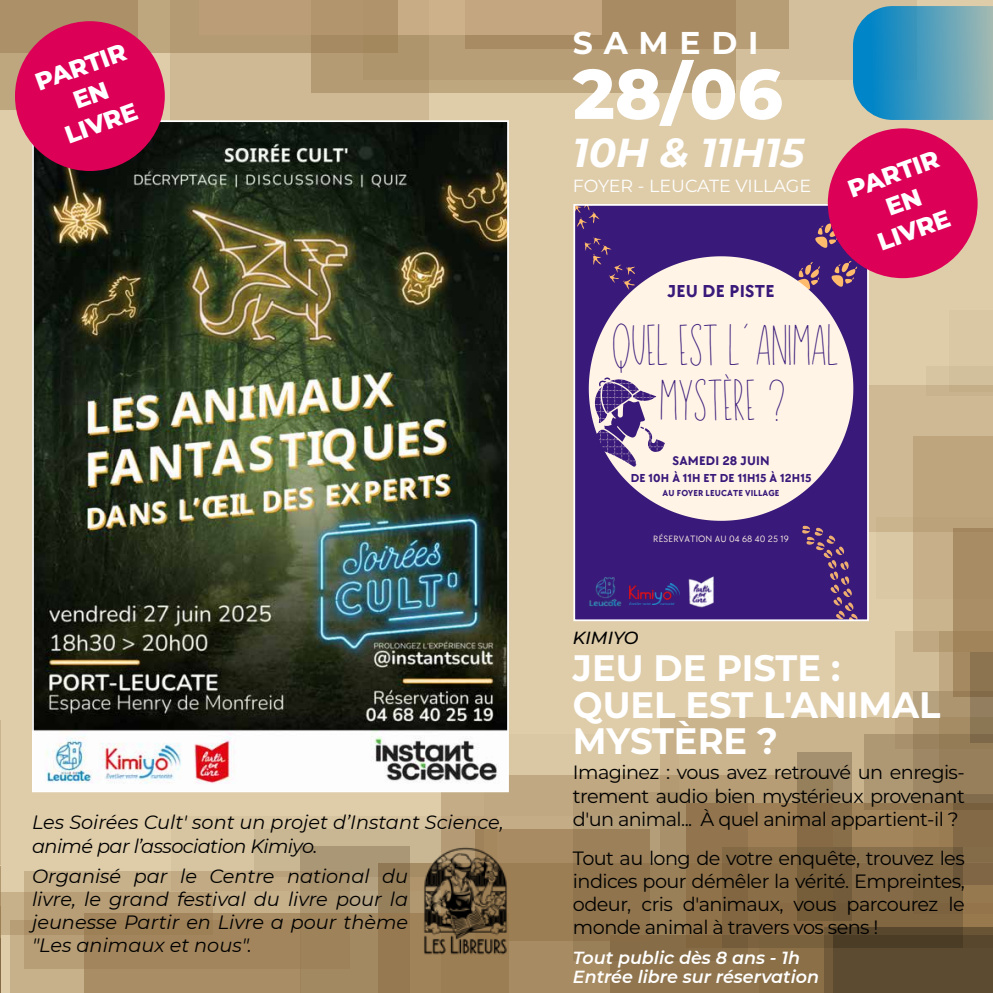
<style>
.page{position:relative;width:993px;height:993px;background:#fff}
.page>*{position:absolute;margin:0;border:0;box-sizing:border-box;transform-origin:0 0}
.t1{font:800 70px "Montserrat";color:#fff}
.t2{font:italic 700 40.25px "Montserrat";color:#fff}
.t3{font:39.38px/54.6px "Sunflower";color:#39197a;text-align:center}
.t4{font:700 36.75px/36.8px "Montserrat";color:#fff;scale:.96 1}
.t5{font:700 31.5px "Montserrat";letter-spacing:.34em;color:#fff}
.t6{font:800 24.5px/29.8px "Montserrat";color:#fff;text-align:center}
.t7{font:19.25px/23.1px "Montserrat";letter-spacing:-.03em;color:#000;text-align:justify}
.t8{font:italic 19.25px/23.1px "Montserrat";color:#000}
.t9{font:700 17.85px "TT Chocolates";letter-spacing:.015em;color:#39197a}
.t10{font:italic 600 17.5px/19.2px "Montserrat";color:#fff}
.t11{font:17.5px "Montserrat";color:#fff}
.t12{font:italic 500 17.5px "Montserrat";color:#000}
.t13{font:700 12.95px "TT Chocolates";letter-spacing:.015em;color:#39197a}
.t14{font:700 11.9px "TT Chocolates";letter-spacing:.015em;color:#39197a}
.t15{font:9.45px "TT Chocolates";letter-spacing:.015em;color:#fff4e6}
.t16{font:700 8.92px "TT Chocolates";letter-spacing:.015em;color:#39197a}
</style>
<div class="page">
<div style="left:0;top:0;width:992px;height:992px;background:#dfcdaa"></div>
<div style="left:913px;top:437px;width:79px;height:214px;background:#c6af89"></div>
<div style="left:952px;top:528px;width:40px;height:169px;background:#a88c63"></div>
<div style="left:660px;top:716px;width:332px;height:145px;background:#cab48e"></div>
<svg style="left:894px;top:631px;width:76px;height:102px"></svg>
<div style="left:948px;top:310px;width:44px;height:82px;background:#dac7a3"></div>
<div style="left:686px;top:803px;width:306px;height:144px;background:#9d7f56"></div>
<svg style="left:864px;top:733px;width:128px;height:76px;background:#a08965"></svg>
<div style="left:925px;top:366px;width:67px;height:29px;background:#d2bf9b"></div>
<div style="left:721px;top:847px;width:240px;height:100px;background:#806643"></div>
<div style="left:823px;top:926px;width:169px;height:66px;background:linear-gradient(to bottom,#55442a,#5e4d33)"></div>
<svg style="left:952px;top:793px;width:40px;height:91px;background:#7f6745"></svg>
<svg style="left:441px;top:775px;width:392px;height:217px"></svg>
<div style="left:475px;top:828px;width:174px;height:112px;background:linear-gradient(to bottom,#a88b61,#987a50)"></div>
<svg style="left:350px;top:890px;width:58px;height:23px"></svg>
<svg style="left:573px;top:791px;width:174px;height:169px"></svg>
<div style="left:170px;top:0;width:258px;height:122px;background:#ceb994"></div>
<svg style="left:868px;top:385px;width:124px;height:147px;fill:#ceb994"></svg>
<svg style="left:797px;top:752px;width:54px;height:168px"></svg>
<svg style="left:484px;top:733px;width:194px;height:82px"></svg>
<div style="left:0;top:0;width:137px;height:110px;background:#bea67f"></div>
<div style="left:311px;top:0;width:425px;height:93px;background:#bea67f"></div>
<svg style="left:363px;top:0;width:553px;height:80px"></svg>
<div style="left:200px;top:0;width:402px;height:35px;background:#c4a680"></div>
<svg style="left:0;top:0;width:398px;height:52px;fill:#b2956d"></svg>
<div style="left:84px;top:913px;width:424px;height:79px;background:#a18359"></div>
<svg style="left:10px;top:934px;width:290px;height:58px;fill:#a98d64"></svg>
<svg style="left:24px;top:871px;width:326px;height:97px"></svg>
<svg style="left:1px;top:892px;width:211px;height:42px;fill:#b79e76"></svg>
<svg style="left:170px;top:815px;width:326px;height:75px"></svg>
<div style="left:970px;top:651px;width:22px;height:91px;background:linear-gradient(to bottom,#8e7551,#8a7657)"></div>
<hr style="left:0;top:866px;width:1px;height:126px;background:#96764b">
<hr style="left:0;top:719px;width:1px;height:145px;background:#96764b">
<hr style="left:0;top:938px;width:1px;height:54px;background:#6b5535">
<svg style="left:0;top:6px;width:1px;height:47px"></svg>
<div style="left:574px;top:205px;width:293px;height:415px;background:#39197a"></div>
<svg style="left:853px;top:267px;width:3px;height:13px"></svg>
<svg style="left:576px;top:207px;width:23px;height:22px"></svg>
<svg style="left:584px;top:237px;width:25px;height:19px"></svg>
<svg style="left:589px;top:256px;width:264px;height:190px"></svg>
<svg style="left:828px;top:546px;width:29px;height:72px"></svg>
<img style="left:629px;top:585px;width:28px;height:19px">
<img style="left:589px;top:577px;width:33px;height:30px">
<svg style="left:588px;top:377px;width:21px;height:82px"></svg>
<svg style="left:609px;top:223px;width:231px;height:336px"></svg>
<svg style="left:657px;top:255px;width:130px;height:353px"></svg>
<div style="left:573px;top:204px;width:295px;height:417px;border:2px solid #fff"></div>
<img style="left:35px;top:123px;width:470px;height:666px">
<div style="left:32px;top:120px;width:476px;height:672px;border:2px solid #fff"></div>
<div style="left:15px;top:21px;width:150px;height:150px;background:#dd0057;border-radius:50%"></div>
<div style="left:827px;top:128px;width:150px;height:150px;background:#dd0057;border-radius:50%"></div>
<svg style="left:852px;top:6px;width:140px;height:114px;background:#509ebb"></svg>
<img style="left:408px;top:819px;width:114px;height:161px">
<p class="t6" style="left:31px;top:68px;width:96px;rotate:-20deg">PARTIR<br>EN<br>LIVRE</p>
<p class="t8" style="left:32px;top:810px;width:473px">Les Soirées Cult' sont un projet d’Instant Science, animé par l’association Kimiyo.</p>
<p class="t8" style="left:32px;top:863px;width:377px;text-align:justify">Organisé par le Centre national du livre, le grand festival du livre pour la jeunesse Partir en Livre a pour thème "Les animaux et nous".</p>
<h3 class="t5" style="left:572px;top:20px;width:187px">SAMEDI</h3>
<h1 class="t1" style="left:572px;top:43px;width:211px">28/06</h1>
<h2 class="t2" style="left:572px;top:124px;width:233px">10H &amp; 11H15</h2>
<p class="t11" style="left:572px;top:173px;width:240px">FOYER - LEUCATE VILLAGE</p>
<p class="t6" style="left:843px;top:175px;width:96px;rotate:-20deg">PARTIR<br>EN<br>LIVRE</p>
<p class="t9" style="left:667px;top:278px;width:108px">JEU DE PISTE</p>
<h3 class="t3" style="left:611px;top:317px;width:229px">QUEL EST L’ANIMAL<br>MYSTÈRE ?</h3>
<p class="t13" style="left:672px;top:451px;width:99px">SAMEDI 28 JUIN</p>
<p class="t14" style="left:630px;top:470px;width:182px">DE 10H À 11H ET DE 11H15 À 12H15</p>
<p class="t16" style="left:662px;top:486px;width:118px">AU FOYER LEUCATE VILLAGE</p>
<p class="t15" style="left:653px;top:532px;width:137px">RÉSERVATION AU 04 68 40 25 19</p>
<p class="t12" style="left:572px;top:625px;width:67px">KIMIYO</p>
<h3 class="t4" style="left:572px;top:647px;width:384px">JEU DE PISTE :<br>QUEL EST L'ANIMAL<br>MYSTÈRE ?</h3>
<p class="t7" style="left:572px;top:760px;width:393px">Imaginez : vous avez retrouvé un enregis&shy;trement audio bien mystérieux provenant d'un animal... À quel animal appartient-il ?</p>
<p class="t7" style="left:572px;top:845px;width:393px">Tout au long de votre enquête, trouvez les indices pour démêler la vérité. Empreintes, odeur, cris d'animaux, vous parcourez le monde animal à travers vos sens !</p>
<p class="t10" style="left:572px;top:947px;width:247px">Tout public dès 8 ans - 1h<br>Entrée libre sur réservation</p>
</div>
